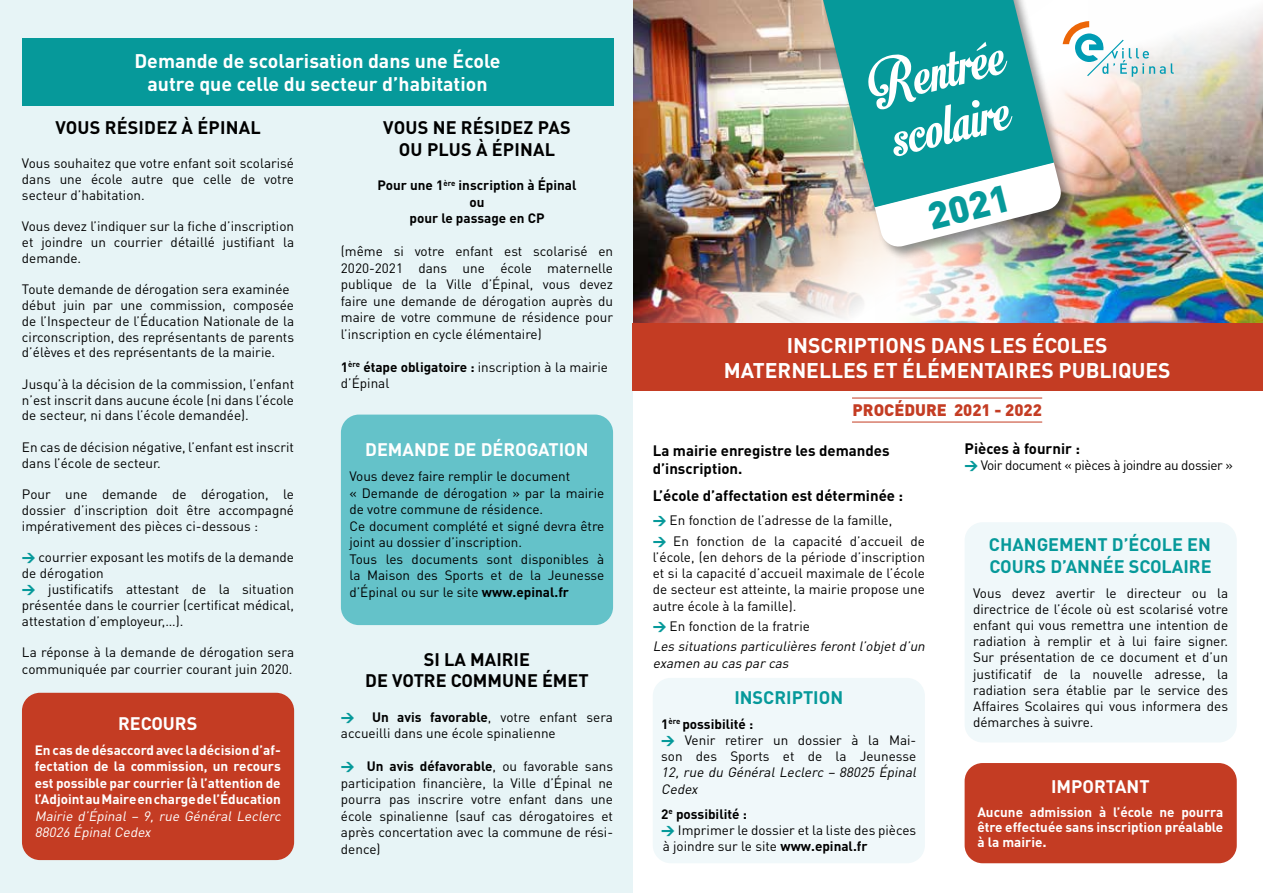
<style>
.page{position:relative;width:1263px;height:893px;background:#fff}
.page>*{position:absolute;margin:0;border:0;box-sizing:border-box;transform-origin:0 0}
.t1{font:62.4px/54.9px "Motion Picture Personal Use";color:#fff}
.t2{font:900 37.5px "DINOT";color:#06999a}
.t3{font:700 21px/25.2px "DINOT";color:#fff;text-align:center}
.t4{font:700 19.5px/23.4px "DINOT";color:#fff;text-align:center}
.t5{font:700 18px/21.6px "DINOT";letter-spacing:.01em;color:#000;text-align:center}
.t6{font:700 18px/21.6px "DINOT";color:#06999a}
.t7{font:700 18px "DINOT";color:#fff}
.t8{font:900 16.5px "DINOT";color:#c43c23}
.t9{font:700 15px/18px "DINOT";color:#000}
.t10{font:13.5px/16.5px "DINOT";color:#000;text-align:justify}
.t11{font:700 13.5px/16.5px "DINOT";color:#fff;text-align:justify}
.t12{font:italic 13.5px/20.4px "DINOT";color:#000}
.t13{font:700 13.5px/16.5px "DINOT";color:#000;text-align:center}
.t14{font:italic 13.5px/16.5px "DINOT";color:#fff}
.t15{font:13.5px "DINOT";letter-spacing:-.03em;color:#000}
.s1{font-weight:900;color:#06999a}
.s2{font-weight:700}
.s3{font-weight:900;font-style:normal;color:#06999a}
.s4{font-style:normal}
.s5{font-size:15px}
</style>
<div class="page">
<hr style="left:852px;top:398px;width:190px;height:1px;background:#c43c23">
<hr style="left:852px;top:422px;width:190px;height:1px;background:#c43c23">
<img style="left:1081px;top:11px;width:182px;height:313px">
<img style="left:633px;top:0;width:448px;height:324px">
<div style="left:0;top:0;width:633px;height:893px;background:#e7f4f6"></div>
<svg style="left:1075px;top:21px;width:99px;height:56px"></svg>
<div style="left:633px;top:324px;width:630px;height:67px;background:#c43c23"></div>
<div style="left:653px;top:678px;width:272px;height:185px;background:#f0f8fa;border-radius:18px"></div>
<div style="left:964px;top:522px;width:273px;height:220px;background:#f0f8fa;border-radius:18px"></div>
<div style="left:964px;top:763px;width:273px;height:100px;background:#c43c23;border-radius:18px"></div>
<div style="left:22px;top:38px;width:591px;height:68px;background:#06999a"></div>
<div style="left:22px;top:693px;width:272px;height:167px;background:#c43c23;border-radius:18px"></div>
<div style="left:341px;top:415px;width:272px;height:210px;background:#64c2c9;border-radius:18px"></div>
<div style="left:820px;top:0;width:255px;height:260px;background:#000;opacity:.4"></div>
<img style="left:875px;top:162px;width:188px;height:86px">
<svg style="left:823px;top:0;width:231px;height:207px;fill:#06999a"></svg>
<h3 class="t4" style="left:134px;top:48px;width:368px">Demande de scolarisation dans une École autre que celle du secteur d’habitation</h3>
<h3 class="t5" style="left:55px;top:116px;width:207px">VOUS RÉSIDEZ À ÉPINAL</h3>
<p class="t10" style="left:22px;top:155px;width:274px;line-height:15.8px">Vous souhaitez que votre enfant soit scolarisé dans une école autre que celle de votre secteur d’habitation.</p>
<p class="t10" style="left:22px;top:218px;width:274px;line-height:15.8px">Vous devez l’indiquer sur la fiche d’inscription et joindre un courrier détaillé justifiant la demande.</p>
<p class="t10" style="left:22px;top:281px;width:274px;line-height:15.8px;text-align:left">Toute demande de dérogation sera examinée début juin par une commission, composée de l’Inspecteur de l’Éducation Nationale de la circonscription, des représentants de parents d’élèves et des représentants de la mairie.</p>
<p class="t10" style="left:22px;top:375px;width:274px;line-height:15.8px">Jusqu’à la décision de la commission, l’enfant n’est inscrit dans aucune école (ni dans l’école de secteur, ni dans l’école demandée).</p>
<p class="t10" style="left:22px;top:438px;width:274px;line-height:15.8px">En cas de décision négative, l’enfant est inscrit dans l’école de secteur.</p>
<p class="t10" style="left:22px;top:486px;width:274px;line-height:15.8px">Pour une demande de dérogation, le dossier d’inscription doit être accompagné impérativement des pièces ci-dessous :</p>
<p class="t10" style="left:22px;top:549px;width:274px;line-height:15.8px"><span class="s1">→</span> courrier exposant les motifs de la demande de dérogation</p>
<p class="t10" style="left:22px;top:581px;width:274px;line-height:15.8px"><span class="s1">→</span> justificatifs attestant de la situation présentée dans le courrier (certificat médical, attestation d’employeur,…).</p>
<p class="t10" style="left:22px;top:644px;width:274px">La réponse à la demande de dérogation sera communiquée par courrier courant juin 2020.</p>
<h3 class="t7" style="left:118px;top:711px;width:81px">RECOURS</h3>
<p class="t11" style="left:35px;top:741px;width:248px">En cas de désaccord avec la décision d’af&shy;fectation de la commission, un recours est possible par courrier (à l’attention de l’Adjoint au Maire en charge de l’Éducation</p>
<p class="t14" style="left:35px;top:807px;width:251px">Mairie d’Épinal – 9, rue Général Leclerc<br>88026 ÉpinalCedex</p>
<h3 class="t5" style="left:383px;top:116px;width:189px">VOUS NE RÉSIDEZ PAS<br>OU PLUS À ÉPINAL</h3>
<p class="t13" style="left:377px;top:177px;width:200px">Pour une 1<sup>ère</sup> inscription à Épinal ou<br>pour le passage en CP</p>
<p class="t10" style="left:341px;top:243px;width:274px">(même si votre enfant est scolarisé en 2020-2021 dans une école maternelle publique de la Ville d’Épinal, vous devez faire une demande de dérogation auprès du maire de votre commune de résidence pour l’inscription en cycle élémentaire)</p>
<p class="t10" style="left:341px;top:358px;width:269px"><span class="s2">1</span><sup>ère</sup> <span class="s2">étape obligatoire :</span> inscription à la mairie d’Épinal</p>
<h3 class="t7" style="left:365px;top:438px;width:225px">DEMANDE DE DÉROGATION</h3>
<p class="t10" style="left:349px;top:468px;width:257px;text-align:left">Vous devez faire remplir le document<br>« Demande de dérogation » par la mairie de votre commune de résidence.<br>Ce document complété et signé devra être joint au dossier d’inscription.<br>Tous les documents sont disponibles à la Maison des Sports et de la Jeunesse d’Épinal ou sur le site <span class="s2">www.epinal.fr</span></p>
<h3 class="t5" style="left:365px;top:648px;width:225px">SI LA MAIRIE<br>DE VOTRE COMMUNE ÉMET</h3>
<p class="t10" style="left:341px;top:708px;width:274px"><span class="s1">→</span> <span class="s2">Un avis favorable</span>, votre enfant sera accueilli dans une école spinalienne</p>
<p class="t10" style="left:341px;top:758px;width:274px"><span class="s1">→</span> <span class="s2">Un avis défavorable</span>, ou favorable sans participation financière, la Ville d’Épinal ne pourra pas inscrire votre enfant dans une école spinalienne (sauf cas dérogatoires et après concertation avec la commune de rési&shy;dence)</p>
<h1 class="t1" style="left:863px;top:63px;width:139px;rotate:-14deg">Rentrée scolaire</h1>
<h2 class="t2" style="left:922px;top:193px;width:85px;rotate:-14deg">2021</h2>
<h3 class="t3" style="left:724px;top:332px;width:448px">INSCRIPTIONS DANS LES ÉCOLES<br>MATERNELLES ET ÉLÉMENTAIRES PUBLIQUES</h3>
<p class="t8" style="left:853px;top:399px;width:191px">PROCÉDURE 2021 - 2022</p>
<p class="t9" style="left:653px;top:441px;width:238px">La mairie enregistre les demandes d’inscription.</p>
<p class="t9" style="left:653px;top:486px;width:252px">L’école d’affectation est déterminée :</p>
<p class="t10" style="left:653px;top:512px;width:241px"><span class="s1">→</span> En fonction de l’adresse de la famille,</p>
<p class="t10" style="left:653px;top:532px;width:274px"><span class="s1">→</span> En fonction de la capacité d’accueil de l’école, (en dehors de la période d’inscription et si la capacité d’accueil maximale de l’école de secteur est atteinte, la mairie propose une autre école à la famille).</p>
<p class="t12" style="left:653px;top:615px;width:277px"><span class="s3">→</span> <span class="s4">En fonction de la fratrie<br></span>Les situations particulières ferontl’objetd’un</p>
<p class="t12" style="left:653px;top:652px;width:141px">examen au cas parcas</p>
<h3 class="t6" style="left:734px;top:686px;width:110px">INSCRIPTION</h3>
<p class="t13" style="left:661px;top:715px;width:93px">1<sup>ère</sup> possibilité :</p>
<p class="t10" style="left:661px;top:731px;width:257px"><span class="s1">→</span> Venir retirer un dossier à la Mai&shy;son des Sports et de la Jeunesse</p>
<p class="t12" style="left:661px;top:764px;width:260px;line-height:16.5px">12, rue du Général Leclerc – 88025 Épinal<br>Cedex</p>
<p class="t13" style="left:661px;top:805px;width:87px">2<sup>e</sup> possibilité :</p>
<p class="t10" style="left:661px;top:821px;width:257px"><span class="s1">→</span> Imprimer le dossier et la liste des pièces à joindre sur le site <span class="s2">www.epinal.fr</span></p>
<p class="t9" style="left:964px;top:439px;width:117px">Pièces à fournir :</p>
<p class="t15" style="left:964px;top:456px;width:270px"><span class="s1">→</span> Voir document « pièces à joindre au dossier »</p>
<h3 class="t6" style="left:989px;top:533px;width:224px">CHANGEMENT D’ÉCOLE EN<br>COURS D’ANNÉE SCOLAIRE</h3>
<p class="t10" style="left:973px;top:584px;width:257px">Vous devez avertir le directeur ou la directrice de l’école où est scolarisé votre enfant qui vous remettra une intention de radiation à remplir et à lui faire signer.<br>Sur présentation de ce document et d’un justificatif de la nouvelle adresse, la radiation sera établie par le service des Affaires Scolaires qui vous informera des démarches à suivre.</p>
<h3 class="t7" style="left:1051px;top:774px;width:100px">IMPORTANT</h3>
<p class="t11" style="left:977px;top:804px;width:247px;line-height:15px">Aucune admission à l’école ne pourra être effectuée sans inscription préalable à la mairie<span class="s5">.</span></p>
</div>
